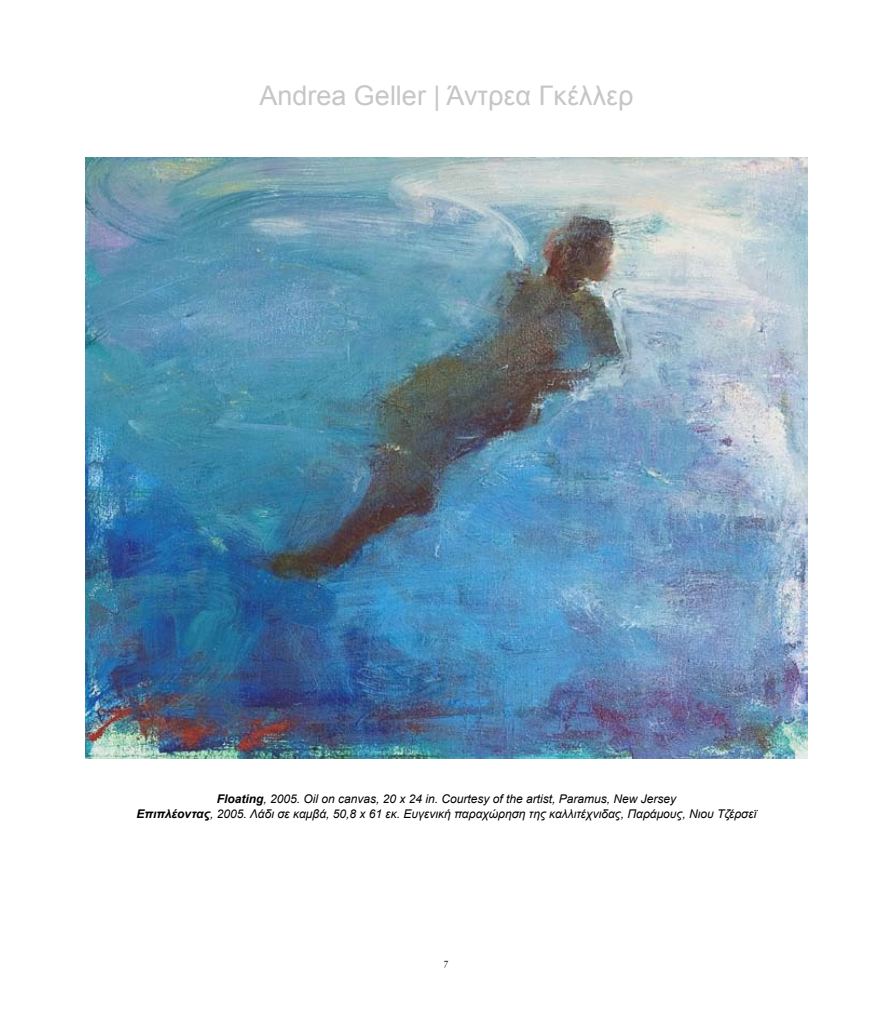
<style>
.page{position:relative;width:893px;height:1021px;background:#fff}
.page>*{position:absolute;margin:0;border:0;box-sizing:border-box;transform-origin:0 0}
.t1{font:27px "Arial";color:#c5c6c6}
.t2{font:italic 12px/15px "Arial";color:#000;text-align:center}
.t3{font:12px "Augereau Roman SC";color:#000}
.s1{font-weight:700}
</style>
<div class="page">
<img style="left:85px;top:157px;width:723px;height:601px">
<h1 class="t1" style="left:259px;top:78px;width:376px">Andrea Geller | Άντρεα Γκέλλερ</h1>
<p class="t2" style="left:136px;top:791px;width:621px"><span class="s1">Floating</span>, 2005. Oil on canvas, 20 x 24 in. Courtesy of the artist, Paramus, New Jersey<br><span class="s1">Επιπλέοντας</span>, 2005. Λάδι σε καμβά, 50,8 x 61 εκ. Ευγενική παραχώρηση της καλλιτέχνιδας, Παράμους, Νιου Τζέρσεϊ</p>
<p class="t3" style="left:444px;top:954px;width:6px">7</p>
</div>
